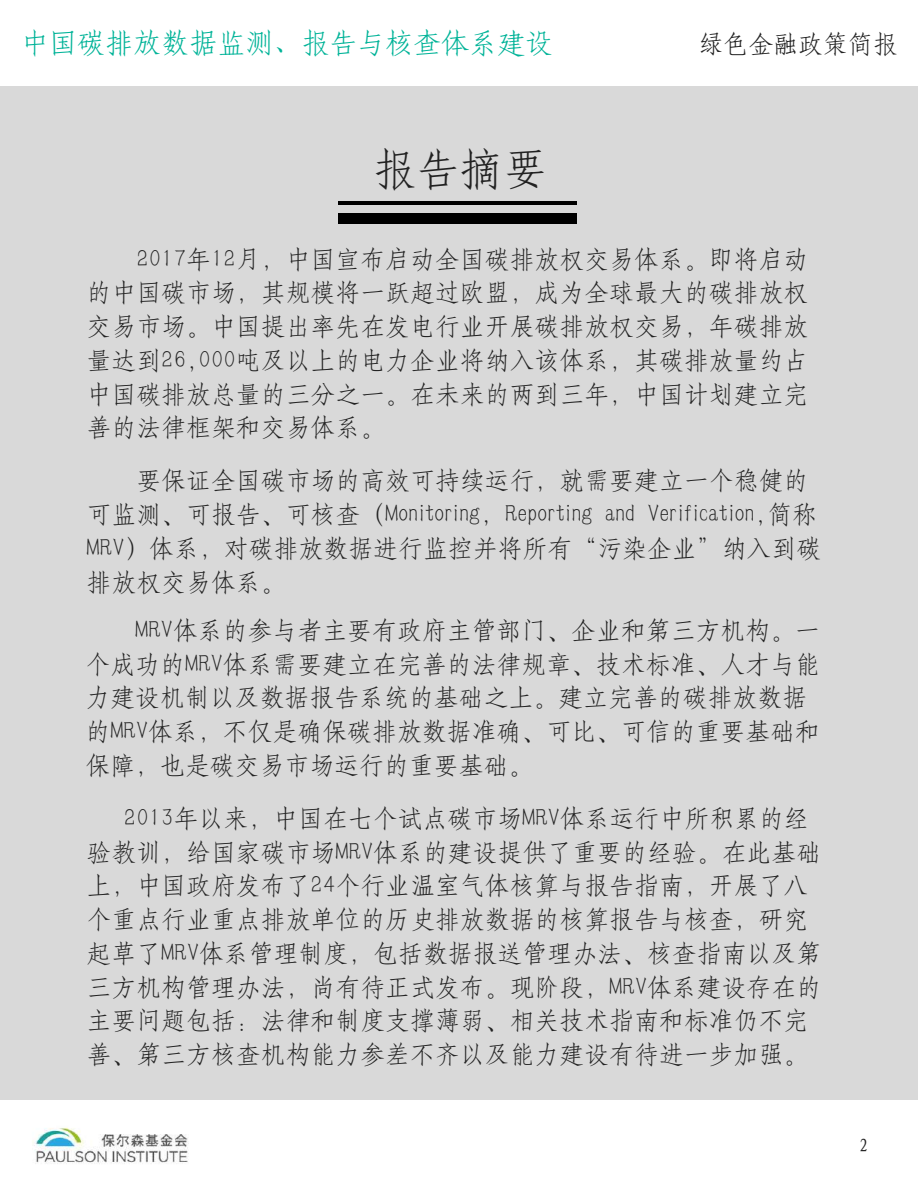
<style>
.page{position:relative;width:918px;height:1188px;background:#fff}
.page>*{position:absolute;margin:0;border:0;box-sizing:border-box;transform-origin:0 0}
.t1{font:43.65px "Fang Song GB2312";color:#222}
.t2{font:28.05px "Fang Song GB2312";color:#00b398}
.t3{font:24.9px/33.8px "H Yd 1 gj";color:#222}
.t4{font:24.9px "Fang Song GB2312";color:#222}
.t5{font:18.75px "Fang Song GB2312";color:#222}
</style>
<div class="page">
<div style="left:0;top:87px;width:918px;height:1013px;background:#d9d9d9"></div>
<hr style="left:339px;top:201px;width:238px;height:4px;background:#000">
<div style="left:339px;top:213px;width:238px;height:11px;background:#000"></div>
<img style="left:32px;top:1127px;width:157px;height:37px">
<p class="t2" style="left:21px;top:29px;width:534px">中国碳排放数据监测、报告与核查体系建设</p>
<h1 class="t1" style="left:373px;top:147px;width:176px">报告摘要</h1>
<p class="t4" style="left:699px;top:31px;width:201px">绿色金融政策简报</p>
<p class="t3" style="left:87px;top:242px;width:723px;text-align:justify;text-indent:50px">2017年12月，中国宣布启动全国碳排放权交易体系。即将启动的中国碳市场，其规模将一跃超过欧盟，成为全球最大的碳排放权交易市场。中国提出率先在发电行业开展碳排放权交易，年碳排放量达到26,000吨及以上的电力企业将纳入该体系，其碳排放量约占中国碳排放总量的三分之一。在未来的两到三年，中国计划建立完善的法律框架和交易体系。</p>
<p class="t3" style="left:87px;top:464px;width:736px;text-indent:50px">要保证全国碳市场的高效可持续运行，就需要建立一个稳健的可监测、可报告、可核查（Monitoring, Reporting and Verification,简称MRV）体系，对碳排放数据进行监控并将所有“污染企业”纳入到碳排放权交易体系。</p>
<p class="t3" style="left:86px;top:614px;width:736px;text-indent:50px">MRV体系的参与者主要有政府主管部门、企业和第三方机构。一个成功的MRV体系需要建立在完善的法律规章、技术标准、人才与能力建设机制以及数据报告系统的基础之上。建立完善的碳排放数据的MRV体系，不仅是确保碳排放数据准确、可比、可信的重要基础和保障，也是碳交易市场运行的重要基础。</p>
<p class="t3" style="left:87px;top:801px;width:736px;text-indent:37px">2013年以来，中国在七个试点碳市场MRV体系运行中所积累的经验教训，给国家碳市场MRV体系的建设提供了重要的经验。在此基础上，中国政府发布了24个行业温室气体核算与报告指南，开展了八个重点行业重点排放单位的历史排放数据的核算报告与核查，研究起草了MRV体系管理制度，包括数据报送管理办法、核查指南以及第三方机构管理办法，尚有待正式发布。现阶段，MRV体系建设存在的主要问题包括：法律和制度支撑薄弱、相关技术指南和标准仍不完善、第三方核查机构能力参差不齐以及能力建设有待进一步加强。</p>
<p class="t5" style="left:859px;top:1136px;width:11px">2</p>
</div>
